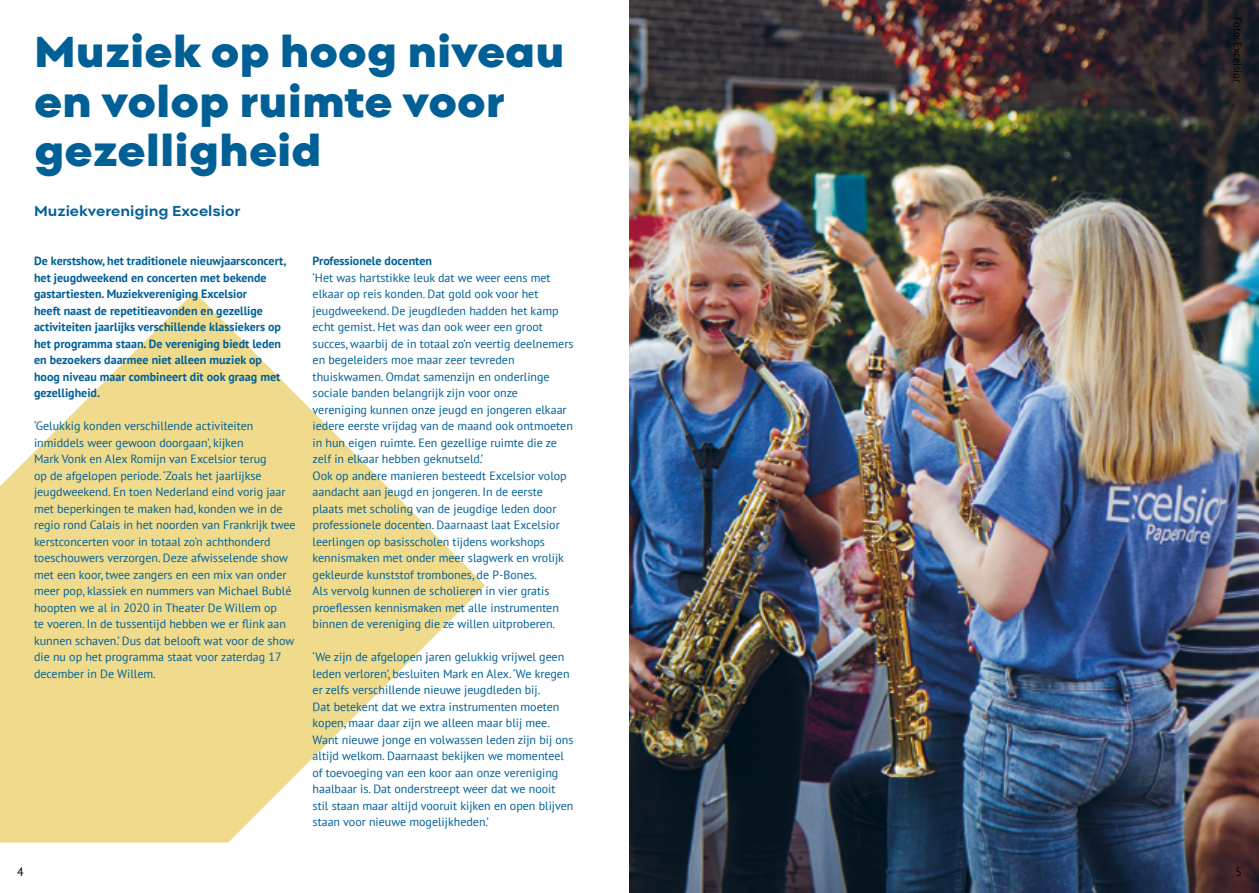
<style>
.page{position:relative;width:1259px;height:893px;background:#fff}
.page>*{position:absolute;margin:0;border:0;box-sizing:border-box;transform-origin:0 0}
.t1{font:900 45px/49.5px "Point";color:#006096}
.t2{font:700 15px "Point";color:#006096}
.t3{font:12px/16.5px "PT Sans";color:#006096}
.t4{font:700 12px/16.5px "PT Sans";color:#006096}
.t5{font:12px "PT Sans";color:#000}
.t6{font:10.5px "PT Sans";color:#000}
</style>
<div class="page">
<svg style="left:0;top:292px;width:485px;height:551px;fill:#f0db8d"></svg>
<img style="left:629px;top:0;width:630px;height:893px">
<h1 class="t1" style="left:34px;top:27px;width:532px">Muziek op hoog niveau en volop ruimte voor gezelligheid</h1>
<p class="t2" style="left:34px;top:201px;width:208px">Muziekvereniging Excelsior</p>
<p class="t4" style="left:34px;top:252px;width:254px">De kerstshow, het traditionele nieuwjaarsconcert, het jeugdweekend en concerten met bekende gastartiesten. Muziekvereniging Excelsior<br>heeft naast de repetitieavonden en gezellige activiteiten jaarlijks verschillende klassiekers op het programma staan. De vereniging biedt leden en bezoekers daarmee niet alleen muziek op hoog niveau maar combineert dit ook graag met gezelligheid.</p>
<p class="t3" style="left:34px;top:417px;width:263px">‘Gelukkig konden verschillende activiteiten inmiddels weer gewoon doorgaan’, kijken<br>Mark Vonk en Alex Romijn van Excelsior terug<br>op de afgelopen periode. ‘Zoals het jaarlijkse jeugdweekend. En toen Nederland eind vorig jaar met beperkingen te maken had, konden we in de regio rond Calais in het noorden van Frankrijk twee kerstconcerten voor in totaal zo’n achthonderd toeschouwers verzorgen. Deze afwisselende show met een koor, twee zangers en een mix van onder meer pop, klassiek en nummers van Michael Bublé hoopten we al in 2020 in Theater De Willem op<br>te voeren. In de tussentijd hebben we er flink aan kunnen schaven.’ Dus dat belooft wat voor de show die nu op het programma staat voor zaterdag 17 december in De Willem.</p>
<p class="t4" style="left:313px;top:252px;width:121px">Professionele docenten</p>
<p class="t3" style="left:313px;top:269px;width:262px">‘Het was hartstikke leuk dat we weer eens met elkaar op reis konden. Dat gold ook voor het jeugdweekend. De jeugdleden hadden het kamp echt gemist. Het was dan ook weer een groot succes, waarbij de in totaal zo’n veertig deelnemers en begeleiders moe maar zeer tevreden thuiskwamen. Omdat samenzijn en onderlinge sociale banden belangrijk zijn voor onze vereniging kunnen onze jeugd en jongeren elkaar iedere eerste vrijdag van de maand ook ontmoeten in hun eigen ruimte. Een gezellige ruimte die ze zelf in elkaar hebben geknutseld.’<br>Ook op andere manieren besteedt Excelsior volop aandacht aan jeugd en jongeren. In de eerste plaats met scholing van de jeugdige leden door professionele docenten. Daarnaast laat Excelsior leerlingen op basisscholen tijdens workshops kennismaken met onder meer slagwerk en vrolijk gekleurde kunststof trombones, de P-Bones.<br>Als vervolg kunnen de scholieren in vier gratis proeflessen kennismaken met alle instrumenten binnen de vereniging die ze willen uitproberen.</p>
<p class="t3" style="left:313px;top:648px;width:262px">‘We zijn de afgelopen jaren gelukkig vrijwel geen leden verloren’, besluiten Mark en Alex. ‘We kregen er zelfs verschillende nieuwe jeugdleden bij.<br>Dat betekent dat we extra instrumenten moeten kopen, maar daar zijn we alleen maar blij mee.<br>Want nieuwe jonge en volwassen leden zijn bij ons altijd welkom. Daarnaast bekijken we momenteel of toevoeging van een koor aan onze vereniging haalbaar is. Dat onderstreept weer dat we nooit stil staan maar altijd vooruit kijken en open blijven staan voor nieuwe mogelijkheden.’</p>
<p class="t5" style="left:17px;top:864px;width:8px">4</p>
<p class="t6" style="left:1244px;top:17px;width:67px;rotate:90deg">Foto: Excelsior</p>
<p class="t5" style="left:1235px;top:864px;width:8px">5</p>
</div>
